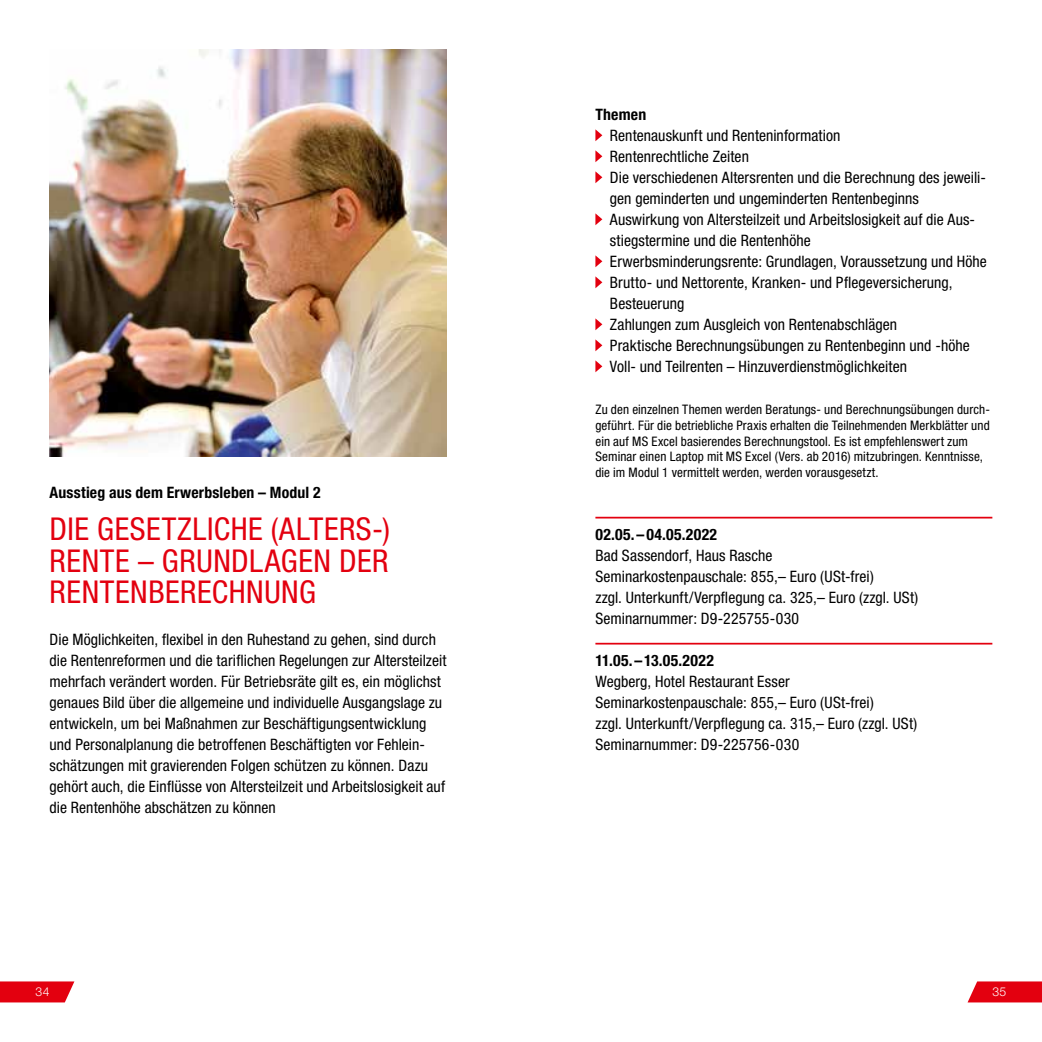
<style>
.page{position:relative;width:1042px;height:1042px;background:#fff}
.page>*{position:absolute;margin:0;border:0;box-sizing:border-box;transform-origin:0 0}
.t1{font:condensed 31.5px/31.5px "Helvetica Neue LT Std";letter-spacing:.015em;color:#e3000f;text-align:justify}
.t2{font:condensed 15.75px/21px "Helvetica Neue LT Std";color:#000}
.t3{font:700 condensed 15.75px "Helvetica Neue LT Std";letter-spacing:.01em;color:#000}
.t4{font:condensed 13.12px/15.8px "Helvetica Neue LT Std";letter-spacing:.01em;color:#000}
.t5{font:300 12.25px "Helvetica Neue LT Std";color:#fff}
</style>
<div class="page">
<svg style="left:0;top:981px;width:74px;height:21px;background:#e51421"></svg>
<svg style="left:967px;top:981px;width:75px;height:21px;background:#e51725"></svg>
<hr style="left:595px;top:517px;width:397px;height:1px;background:#e3000f">
<hr style="left:595px;top:643px;width:397px;height:1px;background:#e3000f">
<svg style="left:595px;top:129px;width:7px;height:12px"></svg>
<svg style="left:595px;top:150px;width:7px;height:12px"></svg>
<svg style="left:595px;top:171px;width:7px;height:12px"></svg>
<svg style="left:595px;top:213px;width:7px;height:12px"></svg>
<svg style="left:595px;top:255px;width:7px;height:12px"></svg>
<svg style="left:595px;top:276px;width:7px;height:12px"></svg>
<svg style="left:595px;top:318px;width:7px;height:12px"></svg>
<svg style="left:595px;top:339px;width:7px;height:12px"></svg>
<svg style="left:595px;top:360px;width:7px;height:12px"></svg>
<img style="left:50px;top:50px;width:396px;height:406px">
<p class="t3" style="left:50px;top:483px;width:272px">Ausstieg aus dem Erwerbsleben – Modul 2</p>
<h1 class="t1" style="left:50px;top:513px;width:342px">DIE GESETZLICHE (ALTERS-)<br>RENTE – GRUNDLAGEN DER RENTENBERECHNUNG</h1>
<p class="t2" style="left:50px;top:629px;width:398px">Die Möglichkeiten, flexibel in den Ruhestand zu gehen, sind durch die Rentenreformen und die tariflichen Regelungen zur Altersteilzeit mehrfach verändert worden. Für Betriebsräte gilt es, ein möglichst genaues Bild über die allgemeine und individuelle Ausgangslage zu entwickeln, um bei Maßnahmen zur Beschäftigungsentwicklung und Personalplanung die betroffenen Beschäftigten vor Fehlein&shy;schätzungen mit gravierenden Folgen schützen zu können. Dazu gehört auch, die Einflüsse von Altersteilzeit und Arbeitslosigkeit auf die Rentenhöhe abschätzen zu können</p>
<p class="t3" style="left:595px;top:105px;width:52px">Themen</p>
<p class="t2" style="left:610px;top:125px;width:378px">Rentenauskunft und Renteninformation<br>Rentenrechtliche Zeiten<br>Die verschiedenen Altersrenten und die Berechnung des jeweili&shy;gen geminderten und ungeminderten Rentenbeginns Auswirkung von Altersteilzeit und Arbeitslosigkeit auf die Aus&shy;stiegstermine und die Rentenhöhe<br>Erwerbsminderungsrente: Grundlagen, Voraussetzung und Höhe Brutto- und Nettorente, Kranken- und Pflegeversicherung, Besteuerung<br>Zahlungen zum Ausgleich von Rentenabschlägen<br>Praktische Berechnungsübungen zu Rentenbeginn und -höhe Voll- und Teilrenten – Hinzuverdienstmöglichkeiten</p>
<p class="t4" style="left:595px;top:401px;width:396px">Zu den einzelnen Themen werden Beratungs- und Berechnungsübungen durch&shy;geführt. Für die betriebliche Praxis erhalten die Teilnehmenden Merkblätter und ein auf MS Excel basierendes Berechnungstool. Es ist empfehlenswert zum Seminar einen Laptop mit MS Excel (Vers. ab 2016) mitzubringen. Kenntnisse, die im Modul 1 vermittelt werden, werden vorausgesetzt.</p>
<p class="t3" style="left:595px;top:525px;width:123px">02.05.–04.05.2022</p>
<p class="t2" style="left:595px;top:545px;width:324px">Bad Sassendorf, Haus Rasche Seminarkostenpauschale: 855,– Euro (USt-frei)<br>zzgl. Unterkunft/Verpflegung ca. 325,– Euro (zzgl. USt)<br>Seminarnummer: D9-225755-030</p>
<p class="t3" style="left:595px;top:651px;width:120px">11.05.–13.05.2022</p>
<p class="t2" style="left:595px;top:671px;width:323px">Wegberg, Hotel Restaurant Esser Seminarkostenpauschale: 855,– Euro (USt-frei)<br>zzgl. Unterkunft/Verpflegung ca. 315,– Euro (zzgl. USt)<br>Seminarnummer: D9-225756-030</p>
<p class="t5" style="left:36px;top:984px;width:15px">34</p>
<p class="t5" style="left:992px;top:984px;width:15px">35</p>
</div>
